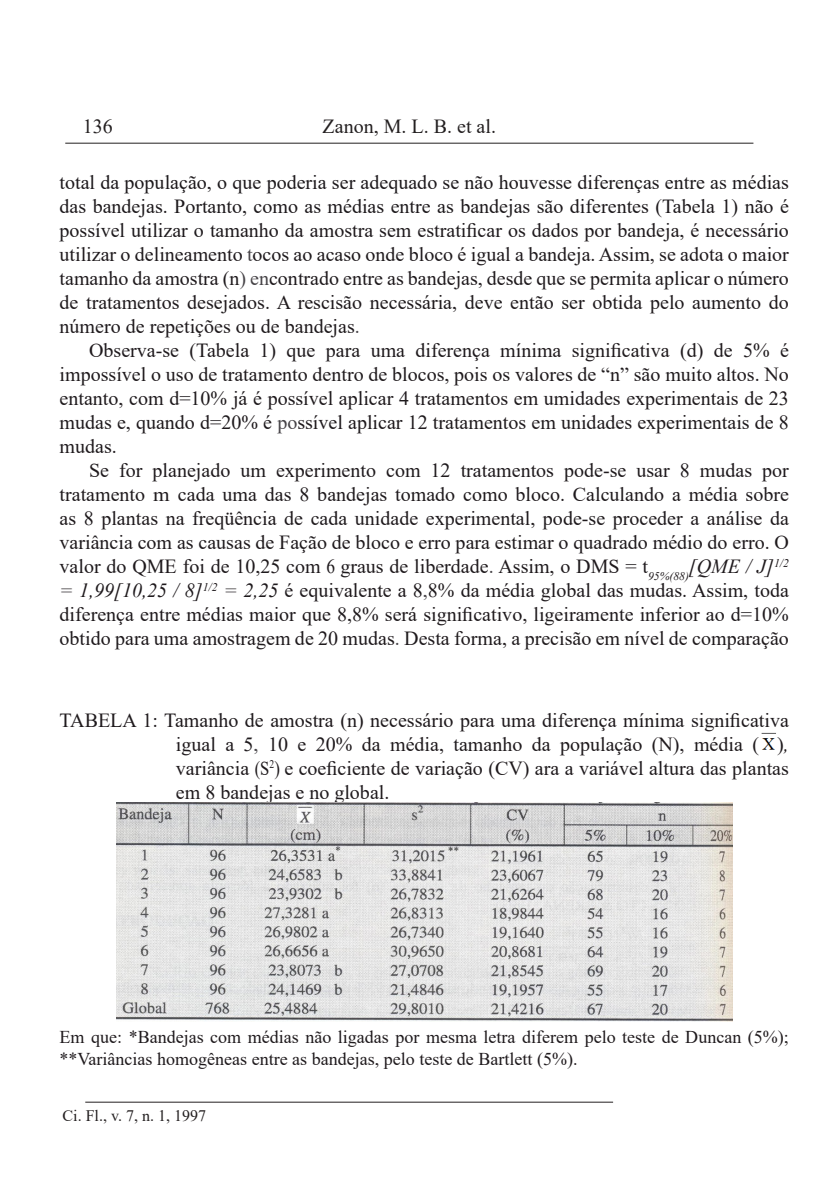
<style>
.page{position:relative;width:840px;height:1191px;background:#fff}
.page>*{position:absolute;margin:0;border:0;box-sizing:border-box;transform-origin:0 0}
.t1{font:20px/24px "Times New Roman";color:#1f1a1d;text-align:justify}
.t2{font:20px "Times New Roman";color:#231f20}
.t3{font:18px/21.6px "Times New Roman";color:#1f1a1d}
.t4{font:16px "Times New Roman";color:#231f20}
.s1{color:#1d191c}
.s2{color:#464347}
.s3{font-style:italic}
</style>
<div class="page">
<hr style="left:85px;top:1101px;width:527px;height:1px;background:#231f20">
<hr style="left:65px;top:143px;width:688px;height:1px;background:#231f20">
<img style="left:761px;top:732px;width:15px;height:18px">
<img style="left:116px;top:802px;width:615px;height:219px">
<p class="t2" style="left:83px;top:112px;width:31px">136</p>
<p class="t2" style="left:322px;top:112px;width:175px">Zanon, M. L. B. et al.</p>
<p class="t1" style="left:60px;top:170px;width:730px"><span class="s1">total da população, o que poderia ser adequado se não houvesse diferenças entre as médias das bandejas. Portanto, como as médias entre as bandejas são diferentes (Tabela 1) não é possível utilizar o tam</span>anho da amostra sem estratificar os dados por bandeja, é necessário utilizar o delineamento <span class="s2">t</span>ocos ao acaso onde bloco é igual a bandeja. Assim, se adota o maior tamanho da amostra (n<span class="s2">) en</span>contrado entre as bandejas, desde que se permita aplicar o número de tratamentos desejados. A rescisão necessária, deve então ser obtida pelo aumento do número de repetições ou de bandejas<span class="s2">.</span></p>
<p class="t1" style="left:60px;top:338px;width:730px;text-indent:29px">Observa-se (Tabela 1) que para uma diferença mínima significativa (d) de 5% é impossível o uso de tratamento dentro de blocos, pois os valores de “n” são muito altos. No entanto, com d=10% já é possível aplicar 4 tratamentos em umidades experimentais de 23 mudas e, quando d=20% é <span class="s2">po</span>ssível aplicar 12 tratamentos em unidades experimentais de 8 mudas.</p>
<p class="t1" style="left:60px;top:458px;width:730px;text-indent:29px">Se for planejado um experimento com 12 tratamentos pode-se usar 8 mudas por tratamento m cada uma das 8 bandejas tomado como bloco. Calculando a média sobre as 8 plantas na freqüência de cada unidade experimental, pode-se proceder a análise da variância com as causas de Fação de bloco e erro para estimar o quadrado médio do erro. O valor do QME foi de 10,25 com 6 graus de liberdade<span class="s2">.</span> Assim, o DMS = t<sub>95%(88)</sub><span class="s3">[QME / J]</span><sup>1/2 </sup><span class="s3">= 1,99[10,25 / 8]</span><sup>1/2</sup> <span class="s3">= 2,25</span> é equivalente a 8<span class="s2">,</span>8% da média global das mudas. Assim, toda diferença entre médias maior que 8,8% será significativo, ligeiramente inferior ao d=10% obtido para uma amostragem de 20 mudas<span class="s2">.</span> Desta forma, a precisão em nível de comparação</p>
<p class="t1" style="left:176px;top:707px;width:614px;text-indent:-116px">TABELA 1: Tamanho de amostra (n) necessário para uma diferença mínima significativa igual a 5<span class="s2">,</span> 10 e 20% da média, tamanho da população (N), média ( )<span class="s3">, </span>variância (S<sup>2</sup>) e coeficiente de variação (CV) ara a variável altura das plantas em 8 bandejas e no global.</p>
<p class="t3" style="left:60px;top:1026px;width:730px">Em que: *Bandejas com médias não ligadas por mesma letra diferem pelo teste de Duncan (5%); **Variâncias homogêneas entre as bandejas, pelo teste de Bartlett (5%).</p>
<p class="t4" style="left:63px;top:1104px;width:145px">Ci. Fl., v. 7, n. 1, 1997</p>
</div>
